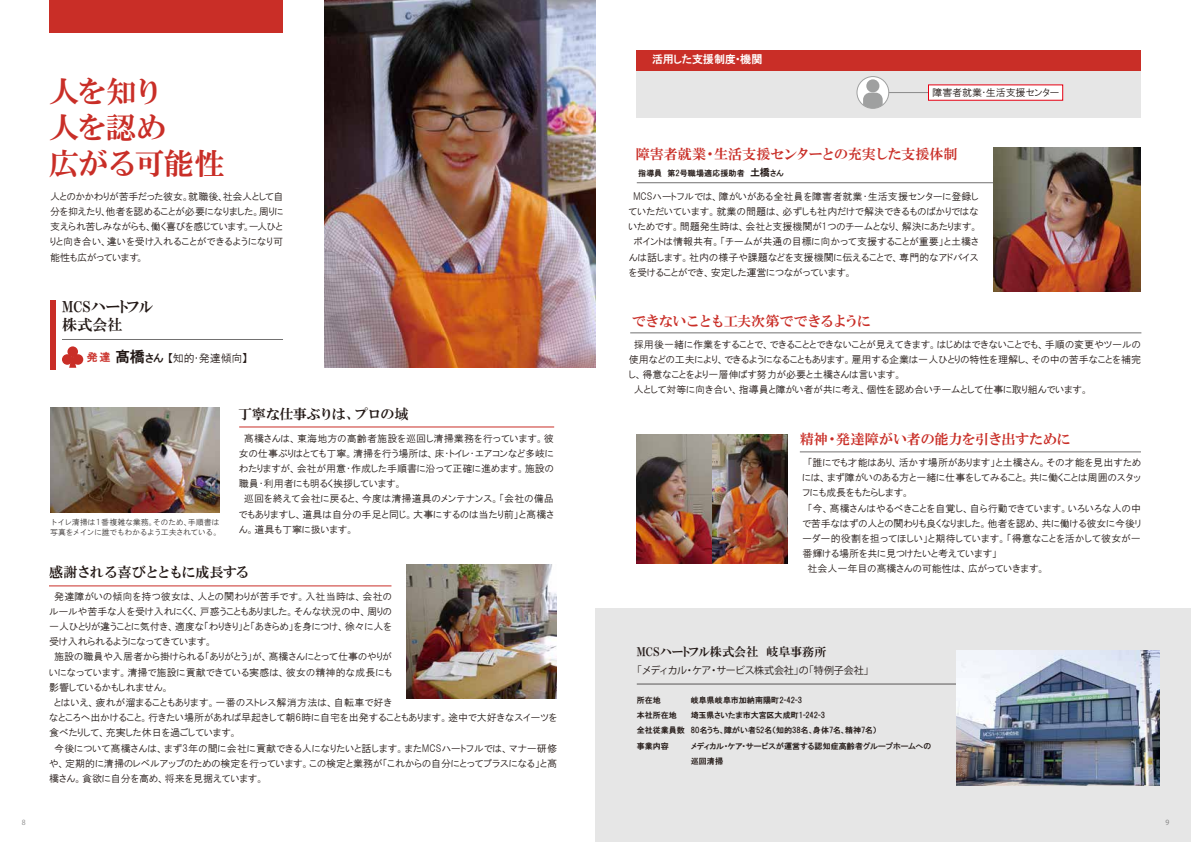
<style>
.page{position:relative;width:1191px;height:842px;background:#fff}
.page>*{position:absolute;margin:0;border:0;box-sizing:border-box;transform-origin:0 0}
.t1{font:30px/36px "HG Mincho E";letter-spacing:-.02em;color:#c92e27}
.t2{font:15px/18px "HGP Mincho E";color:#221815}
.t3{font:14px "HG Mincho E";letter-spacing:-.015em;color:#c92e27}
.t4{font:14px "HG Mincho E";letter-spacing:-.04em;color:#221815}
.t5{font:14px "HG Mincho E";letter-spacing:-.045em;color:#c92e27}
.t6{font:12px "HGP Mincho E";color:#221815}
.t7{font:11px "HGP Gothic M";letter-spacing:-.01em;color:#221815}
.t8{font:11px "HGP Gothic E";letter-spacing:-.01em;color:#fff}
.t9{font:10px/15.2px "HGP Gothic M";letter-spacing:.005em;color:#221815;text-align:justify}
.t10{font:10px "HGP Gothic M";letter-spacing:.025em;color:#221815}
.t11{font:10px "Koz Go Pr 6 N";letter-spacing:-.045em;color:#221815}
.t12{font:8px/15.2px "HGP Gothic E";letter-spacing:.005em;color:#221815}
.t13{font:8px/10px "HG Gothic M";letter-spacing:-.055em;color:#3e3a39}
.t14{font:7px "Koz Go Pr 6 N";color:#898989}
.s1{font-family:"HGP Gothic E";color:#c92e27}
.s2{font-family:"HGP Gothic E";font-size:15px}
.s3{font-family:"HGP Gothic E"}
.s4{font-size:10px}
</style>
<div class="page">
<div style="left:595px;top:609px;width:596px;height:233px;background:#e6e6e6"></div>
<div style="left:636px;top:50px;width:504px;height:67px;background:#e6e6e6"></div>
<div style="left:50px;top:300px;width:6px;height:69px;background:#c92e27"></div>
<img style="left:50px;top:407px;width:169px;height:105px">
<hr style="left:637px;top:183px;width:393px;height:1px;background:#727171">
<hr style="left:49px;top:586px;width:342px;height:1px;background:#c92e27">
<hr style="left:637px;top:684px;width:334px;height:1px;background:#595757">
<img style="left:956px;top:651px;width:203px;height:135px">
<hr style="left:800px;top:452px;width:341px;height:1px;background:#727171">
<div style="left:637px;top:50px;width:504px;height:20px;background:#c92e27"></div>
<div style="left:50px;top:0;width:233px;height:32px;background:#c92e27"></div>
<img style="left:637px;top:434px;width:150px;height:130px">
<hr style="left:62px;top:339px;width:221px;height:1px;background:#727171">
<img style="left:993px;top:147px;width:147px;height:144px">
<hr style="left:630px;top:333px;width:511px;height:1px;background:#727171">
<img style="left:324px;top:0;width:271px;height:368px">
<img style="left:407px;top:565px;width:149px;height:134px">
<div style="left:67px;top:346px;width:11px;height:11px;background:#c92e27;border-radius:50%"></div>
<div style="left:62px;top:354px;width:10px;height:11px;background:#c92e27;border-radius:50%"></div>
<div style="left:73px;top:354px;width:10px;height:11px;background:#c92e27;border-radius:50%"></div>
<svg style="left:69px;top:356px;width:7px;height:12px"></svg>
<hr style="left:876px;top:92px;width:53px;height:1px;background:#898989">
<div style="left:928px;top:84px;width:135px;height:17px;background:#fff"></div>
<div style="left:857px;top:77px;width:31px;height:31px;background:#fff;border-radius:50%"></div>
<svg style="left:863px;top:93px;width:19px;height:15px"></svg>
<div style="left:866px;top:79px;width:13px;height:13px;background:#9fa0a0;border-radius:50%"></div>
<div style="left:856px;top:76px;width:33px;height:33px;border:1px solid #9fa0a0;border-radius:50%"></div>
<hr style="left:239px;top:427px;width:315px;height:1px;background:#c92e27">
<h1 class="t1" style="left:49px;top:73px;width:177px">人を知り<br>人を認め<br>広がる可能性</h1>
<p class="t9" style="left:50px;top:188px;width:235px">人とのかかわりが苦手だった彼女。就職後、社会人として自分を抑えたり、他者を認めることが必要になりました。周りに支えられ苦しみながらも、働く喜びを感じています。一人ひとりと向き合い、違いを受け入れることができるようになり可能性も広がっています。</p>
<h2 class="t2" style="left:62px;top:298px;width:93px">MCSハートフル株式会社</h2>
<p class="t7" style="left:87px;top:353px;width:169px"><span class="s1">発達</span><span class="s2">髙橋</span><span class="s3">さん 【</span>知的・発達傾向<span class="s3">】　</span></p>
<h3 class="t4" style="left:238px;top:407px;width:172px">丁寧な仕事ぶりは、プロの域</h3>
<p class="t9" style="left:244px;top:430px;width:311px">髙橋さんは、東海地方の高齢者施設を巡回し清掃業務を行っています。彼</p>
<p class="t9" style="left:239px;top:445px;width:316px">女の仕事ぶりはとても丁寧。清掃を行う場所は、床・トイレ・エアコンなど多岐に</p>
<p class="t9" style="left:239px;top:461px;width:316px">わたりますが、会社が用意・作成した手順書に沿って正確に進めます。施設の</p>
<p class="t9" style="left:239px;top:476px;width:165px">職員・利用者にも明るく挨拶しています。</p>
<p class="t9" style="left:244px;top:491px;width:311px">巡回を終えて会社に戻ると、今度は清掃道具のメンテナンス。「会社の備品</p>
<p class="t9" style="left:239px;top:506px;width:316px">でもありますし、道具は自分の手足と同じ。大事にするのは当たり前」と髙橋さ</p>
<p class="t9" style="left:239px;top:521px;width:117px">ん。道具も丁寧に扱います。</p>
<p class="t13" style="left:50px;top:517px;width:173px">トイレ清掃は１番複雑な業務。そのため、手順書は写真をメインに誰でもわかるよう工夫されている。</p>
<h3 class="t4" style="left:49px;top:565px;width:202px">感謝される喜びとともに成長する</h3>
<p class="t10" style="left:54px;top:591px;width:339px">発達障がいの傾向を持つ彼女は、人との関わりが苦手です。入社当時は、会社の</p>
<p class="t9" style="left:49px;top:603px;width:344px">ルールや苦手な人を受け入れにくく、戸惑うこともありました。そんな状況の中、周りの</p>
<p class="t9" style="left:49px;top:619px;width:344px">一人ひとりが違うことに気付き、適度な「わりきり」と「あきらめ」を身につけ、徐々に人を</p>
<p class="t9" style="left:49px;top:634px;width:165px">受け入れられるようになってきています。</p>
<p class="t9" style="left:54px;top:649px;width:339px">施設の職員や入居者から掛けられる「ありがとう」が、髙橋さんにとって仕事のやりが</p>
<p class="t9" style="left:49px;top:664px;width:344px">いになっています。清掃で施設に貢献できている実感は、彼女の精神的な成長にも</p>
<p class="t9" style="left:49px;top:679px;width:122px">影響しているかもしれません。</p>
<p class="t10" style="left:54px;top:697px;width:339px">とはいえ、疲れが溜まることもあります。一番のストレス解消方法は、自転車で好き</p>
<p class="t9" style="left:49px;top:710px;width:509px">なところへ出かけること。行きたい場所があれば早起きして朝6時に自宅を出発することもあります。途中で大好きなスイーツを</p>
<p class="t9" style="left:49px;top:725px;width:190px">食べたりして、充実した休日を過ごしています。</p>
<p class="t10" style="left:54px;top:743px;width:504px">今後について髙橋さんは、まず3年の間に会社に貢献できる人になりたいと話します。またMCSハートフルでは、マナー研修</p>
<p class="t9" style="left:49px;top:755px;width:509px">や、定期的に清掃のレベルアップのための検定を行っています。この検定と業務が「これからの自分にとってプラスになる」と髙</p>
<p class="t9" style="left:49px;top:771px;width:216px">橋さん。貪欲に自分を高め、将来を見据えています。</p>
<p class="t8" style="left:652px;top:54px;width:111px">活用した支援制度・機関</p>
<p class="t9" style="left:932px;top:85px;width:128px">障害者就業・生活支援センター</p>
<h3 class="t3" style="left:636px;top:147px;width:323px">障害者就業・生活支援センターとの充実した支援体制</h3>
<p class="t12" style="left:638px;top:165px;width:147px">指導員　第2号職場適応援助者　<span class="s4">土橋</span>さん</p>
<p class="t9" style="left:633px;top:188px;width:347px">MCSハートフルでは、障がいがある全社員を障害者就業・生活支援センターに登録し</p>
<p class="t9" style="left:628px;top:204px;width:352px">ていただいています。就業の問題は、必ずしも社内だけで解決できるものばかりではな</p>
<p class="t9" style="left:628px;top:219px;width:351px">いためです。問題発生時は、会社と支援機関が1つのチームとなり、解決にあたります。</p>
<p class="t9" style="left:633px;top:234px;width:346px">ポイントは情報共有。「チームが共通の目標に向かって支援することが重要」と土橋さ</p>
<p class="t9" style="left:628px;top:249px;width:351px">んは話します。社内の様子や課題などを支援機関に伝えることで、専門的なアドバイス</p>
<p class="t9" style="left:629px;top:264px;width:225px">を受けることができ、安定した運営につながっています。</p>
<h3 class="t5" style="left:632px;top:314px;width:241px">できないことも工夫次第でできるように</h3>
<p class="t9" style="left:634px;top:337px;width:508px">採用後一緒に作業をすることで、できることとできないことが見えてきます。はじめはできないことでも、手順の変更やツールの</p>
<p class="t9" style="left:629px;top:352px;width:514px">使用などの工夫により、できるようになることもあります。雇用する企業は一人ひとりの特性を理解し、その中の苦手なことを補完</p>
<p class="t9" style="left:629px;top:367px;width:275px">し、得意なことをより一層伸ばす努力が必要と土橋さんは言います。</p>
<p class="t9" style="left:634px;top:382px;width:456px">人として対等に向き合い、指導員と障がい者が共に考え、個性を認め合いチームとして仕事に取り組んでいます。</p>
<h3 class="t3" style="left:800px;top:432px;width:272px">精神・発達障がい者の能力を引き出すために</h3>
<p class="t9" style="left:807px;top:455px;width:335px">「誰にでも才能はあり、活かす場所があります」と土橋さん。その才能を見出すため</p>
<p class="t9" style="left:802px;top:470px;width:340px">には、まず障がいのある方と一緒に仕事をしてみること。共に働くことは周囲のスタッ</p>
<p class="t9" style="left:802px;top:485px;width:109px">フにも成長をもたらします。</p>
<p class="t9" style="left:807px;top:500px;width:335px">「今、髙橋さんはやるべきことを自覚し、自ら行動できています。いろいろな人の中</p>
<p class="t9" style="left:802px;top:515px;width:340px">で苦手なはずの人との関わりも良くなりました。他者を認め、共に働ける彼女に今後リ</p>
<p class="t9" style="left:802px;top:531px;width:340px">ーダー的役割を担ってほしい」と期待しています。「得意なことを活かして彼女が一</p>
<p class="t9" style="left:802px;top:546px;width:196px">番輝ける場所を共に見つけたいと考えています」</p>
<p class="t9" style="left:807px;top:561px;width:239px">社会人一年目の髙橋さんの可能性は、広がっていきます。</p>
<p class="t6" style="left:637px;top:646px;width:191px">MCSハートフル株式会社　岐阜事務所</p>
<p class="t11" style="left:632px;top:665px;width:243px">「メディカル・ケア・サービス株式会社」の「特例子会社」</p>
<p class="t12" style="left:637px;top:692px;width:25px">所在地</p>
<p class="t12" style="left:691px;top:692px;width:113px">岐阜県岐阜市加納南陽町2-42-3</p>
<p class="t12" style="left:637px;top:708px;width:42px">本社所在地</p>
<p class="t12" style="left:637px;top:708px;width:241px;text-indent:54px">埼玉県さいたま市大宮区大成町1-242-3<br>全社従業員数 80名うち、障がい者52名（知的38名、身体7名、精神7名）事業内容</p>
<p class="t12" style="left:691px;top:738px;width:242px">メディカル・ケア・サービスが運営する認知症高齢者グループホームへの巡回清掃</p>
<p class="t14" style="left:22px;top:819px;width:5px">8</p>
<p class="t14" style="left:1165px;top:819px;width:5px">9</p>
</div>
